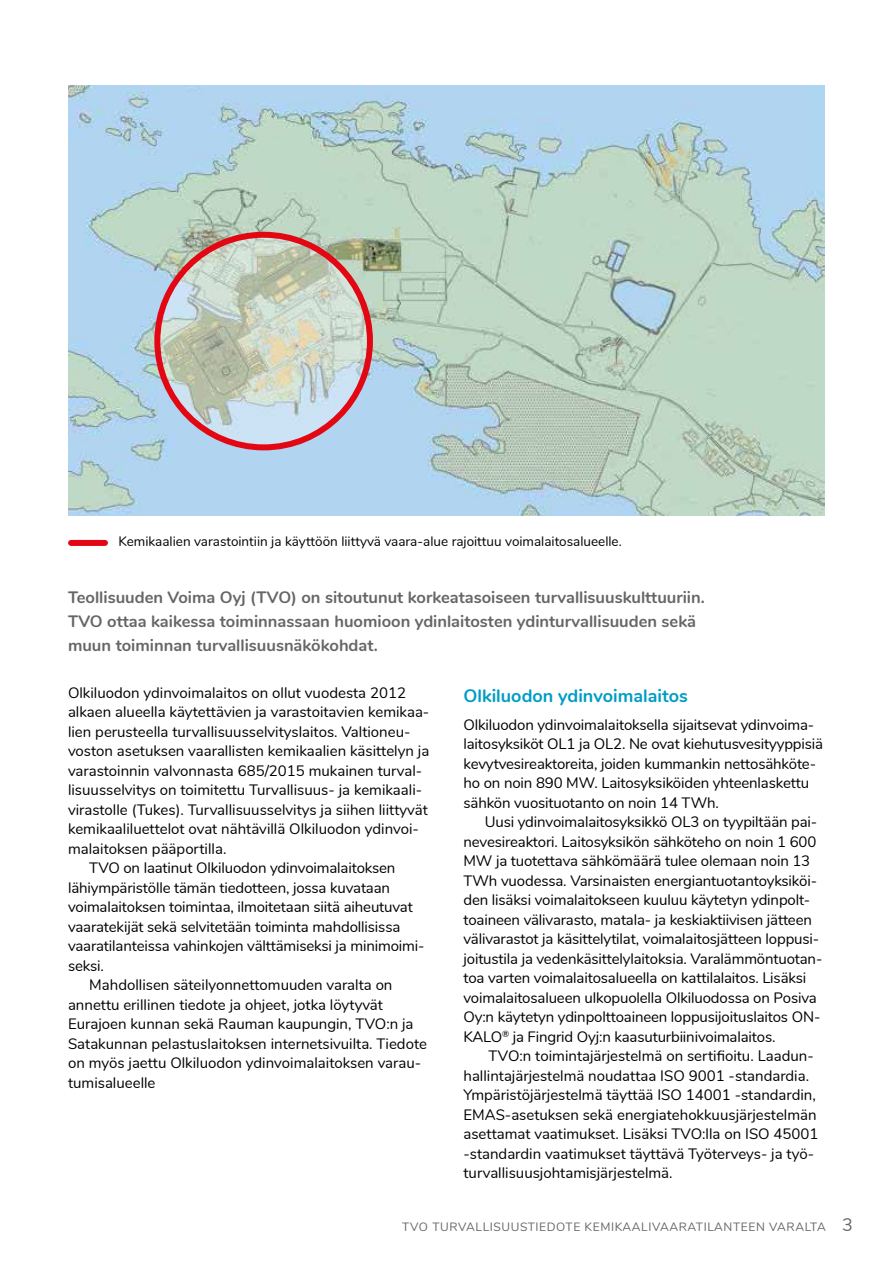
<style>
.page{position:relative;width:893px;height:1263px;background:#fff}
.page>*{position:absolute;margin:0;border:0;box-sizing:border-box;transform-origin:0 0}
.t1{font:700 18px "Nunito";color:#009dc5}
.t2{font:700 16.5px/24px "Nunito";color:#666665}
.t3{font:15px/19.5px "Nunito";letter-spacing:-.01em;color:#000}
.t4{font:13.5px "Nunito";color:#000}
.t5{font:12px "Nunito";letter-spacing:.05em;color:#666665}
.s1{font-size:18px}
</style>
<div class="page">
<div style="left:71px;top:540px;width:34px;height:6px;background:#e30613"></div>
<img style="left:68px;top:85px;width:756px;height:430px">
<svg style="left:154px;top:235px;width:213px;height:212px;background:#c7cac0"></svg>
<div style="left:154px;top:232px;width:219px;height:218px;border:6px solid #e30613;border-radius:50%"></div>
<p class="t4" style="left:118px;top:531px;width:505px">Kemikaalien varastointiin ja käyttöön liittyvä vaara-alue rajoittuu voimalaitosalueelle.</p>
<p class="t2" style="left:68px;top:584px;width:638px">Teollisuuden Voima Oyj (TVO) on sitoutunut korkeatasoiseen turvallisuuskulttuuriin.<br>TVO ottaa kaikessa toiminnassaan huomioon ydinlaitosten ydinturvallisuuden sekä muun toiminnan turvallisuusnäkökohdat.</p>
<p class="t1" style="left:463px;top:682px;width:226px">Olkiluodon ydinvoimalaitos</p>
<p class="t3" style="left:463px;top:714px;width:361px">Olkiluodon ydinvoimalaitoksella sijaitsevat ydinvoima&shy;laitosyksiköt OL1 ja OL2. Ne ovat kiehutusvesityyppisiä kevytvesireaktoreita, joiden kummankin nettosähköte&shy;ho on noin 890 MW. Laitosyksiköiden yhteenlaskettu sähkön vuosituotanto on noin 14 TWh.</p>
<p class="t3" style="left:463px;top:811px;width:360px;text-indent:21px">Uusi ydinvoimalaitosyksikkö OL3 on tyypiltään pai&shy;nevesireaktori. Laitosyksikön sähköteho on noin 1 600<br>MW ja tuotettava sähkömäärä tulee olemaan noin 13<br>TWh vuodessa. Varsinaisten energiantuotantoyksiköi&shy;den lisäksi voimalaitokseen kuuluu käytetyn ydinpolt&shy;toaineen välivarasto, matala- ja keskiaktiivisen jätteen välivarastot ja käsittelytilat, voimalaitosjätteen loppusi&shy;joitustila ja vedenkäsittelylaitoksia. Varalämmöntuotan&shy;toa varten voimalaitosalueella on kattilalaitos. Lisäksi voimalaitosalueen ulkopuolella Olkiluodossa on Posiva Oy:n käytetyn ydinpolttoaineen loppusijoituslaitos ON-KALO<sup>®</sup> ja Fingrid Oyj:n kaasuturbiinivoimalaitos.</p>
<p class="t3" style="left:463px;top:1045px;width:357px;text-indent:25px">TVO:n toimintajärjestelmä on sertifioitu. Laadun&shy;hallintajärjestelmä noudattaa ISO 9001 -standardia.<br>Ympäristöjärjestelmä täyttää ISO 14001 -standardin, EMAS-asetuksen sekä energiatehokkuusjärjestelmän asettamat vaatimukset. Lisäksi TVO:lla on ISO 45001 -standardin vaatimukset täyttävä Työterveys- ja työ&shy;turvallisuusjohtamisjärjestelmä.</p>
<p class="t3" style="left:68px;top:682px;width:340px">Olkiluodon ydinvoimalaitos on ollut vuodesta 2012</p>
<p class="t3" style="left:68px;top:701px;width:363px">alkaen alueella käytettävien ja varastoitavien kemikaa-</p>
<p class="t3" style="left:68px;top:721px;width:344px">lien perusteella turvallisuusselvityslaitos. Valtioneu-</p>
<p class="t3" style="left:68px;top:740px;width:363px">voston asetuksen vaarallisten kemikaalien käsittelyn ja</p>
<p class="t3" style="left:68px;top:760px;width:356px">varastoinnin valvonnasta 685/2015 mukainen turval-</p>
<p class="t3" style="left:68px;top:779px;width:356px">lisuusselvitys on toimitettu Turvallisuus- ja kemikaali-</p>
<p class="t3" style="left:68px;top:799px;width:361px">virastolle (Tukes). Turvallisuusselvitys ja siihen liittyvät</p>
<p class="t3" style="left:68px;top:818px;width:352px">kemikaaliluettelot ovat nähtävillä Olkiluodon ydinvoi-</p>
<p class="t3" style="left:68px;top:838px;width:160px">malaitoksen pääportilla.</p>
<p class="t3" style="left:89px;top:857px;width:308px">TVO on laatinut Olkiluodon ydinvoimalaitoksen</p>
<p class="t3" style="left:68px;top:877px;width:324px">lähiympäristölle tämän tiedotteen, jossa kuvataan</p>
<p class="t3" style="left:68px;top:896px;width:346px">voimalaitoksen toimintaa, ilmoitetaan siitä aiheutuvat</p>
<p class="t3" style="left:68px;top:916px;width:334px">vaaratekijät sekä selvitetään toiminta mahdollisissa</p>
<p class="t3" style="left:68px;top:935px;width:358px">vaaratilanteissa vahinkojen välttämiseksi ja minimoimi-</p>
<p class="t3" style="left:68px;top:955px;width:37px">seksi.</p>
<p class="t3" style="left:89px;top:974px;width:305px">Mahdollisen säteilyonnettomuuden varalta on</p>
<p class="t3" style="left:68px;top:994px;width:316px">annettu erillinen tiedote ja ohjeet, jotka löytyvät</p>
<p class="t3" style="left:68px;top:1013px;width:347px">Eurajoen kunnan sekä Rauman kaupungin, TVO:n ja</p>
<p class="t3" style="left:68px;top:1033px;width:360px">Satakunnan pelastuslaitoksen internetsivuilta. Tiedote</p>
<p class="t3" style="left:68px;top:1052px;width:355px">on myös jaettu Olkiluodon ydinvoimalaitoksen varau-</p>
<p class="t3" style="left:68px;top:1072px;width:89px">tumisalueelle</p>
<p class="t5" style="left:402px;top:1218px;width:452px">TVO TURVALLISUUSTIEDOTE KEMIKAALIVAARATILANTEEN VARALTA <span class="s1">3</span></p>
</div>
